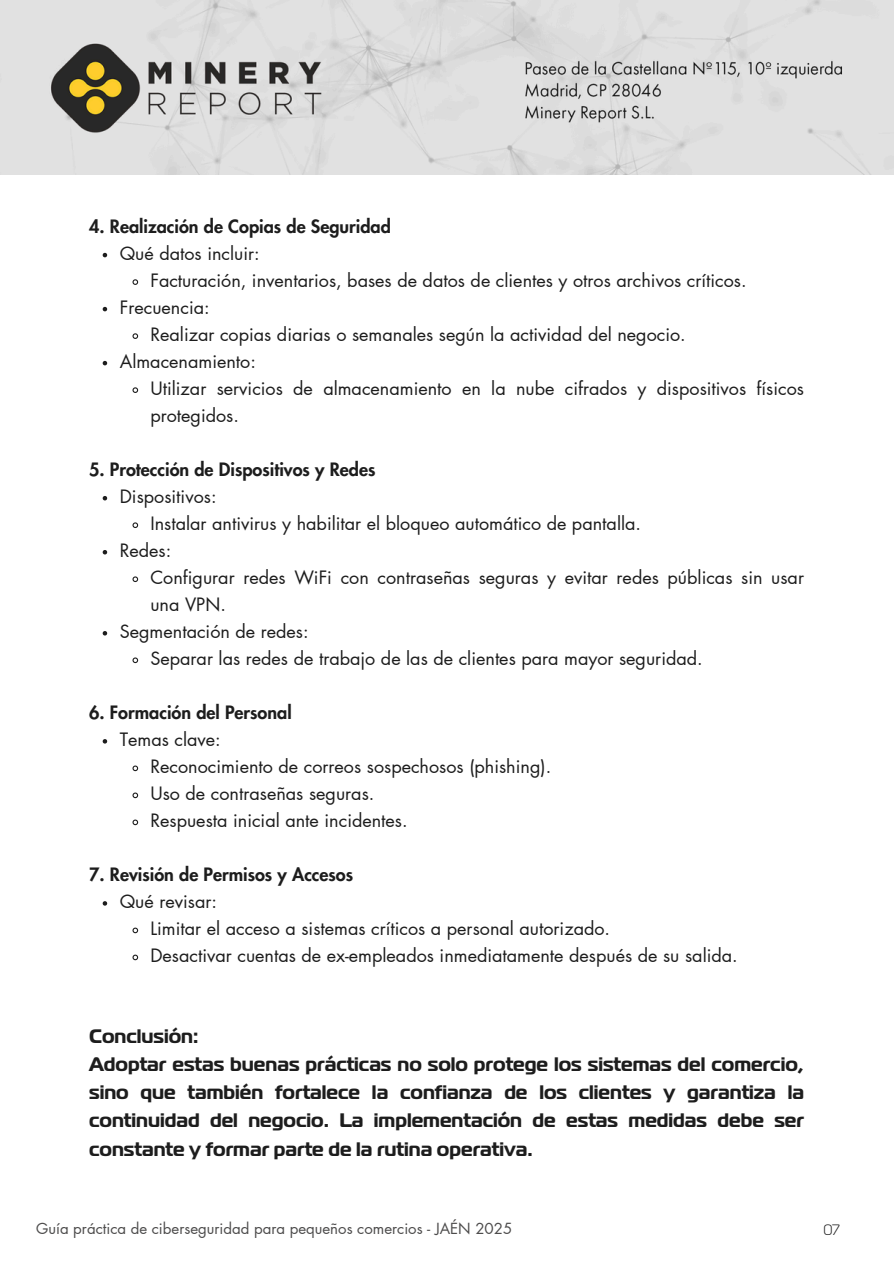
<style>
.page{position:relative;width:894px;height:1264px;background:#fff}
.page>*{position:absolute;margin:0;border:0;box-sizing:border-box;transform-origin:0 0}
.t1{font:700 19.5px/28.2px "Magistral";color:#1d1d1d}
.t2{font:18px/27px "Futura LT Pro";color:#1d1d1d}
.t3{font:800 18px "Futura LT Pro";color:#1d1d1d}
.t4{font:15px "Futura LT Pro";color:#4d4c4c}
.t5{font:300 15px "Magistral";color:#1d1d1d}
</style>
<div class="page">
<img style="left:0;top:0;width:893px;height:175px">
<svg style="left:103px;top:253px;width:4px;height:4px"></svg>
<svg style="left:132px;top:279px;width:7px;height:6px"></svg>
<svg style="left:103px;top:307px;width:4px;height:4px"></svg>
<svg style="left:132px;top:333px;width:7px;height:6px"></svg>
<svg style="left:103px;top:361px;width:4px;height:4px"></svg>
<svg style="left:132px;top:387px;width:7px;height:6px"></svg>
<svg style="left:103px;top:496px;width:4px;height:4px"></svg>
<svg style="left:132px;top:522px;width:7px;height:6px"></svg>
<svg style="left:103px;top:550px;width:4px;height:4px"></svg>
<svg style="left:132px;top:576px;width:7px;height:7px"></svg>
<svg style="left:103px;top:631px;width:4px;height:4px"></svg>
<svg style="left:132px;top:657px;width:7px;height:7px"></svg>
<svg style="left:103px;top:739px;width:4px;height:4px"></svg>
<svg style="left:132px;top:765px;width:7px;height:7px"></svg>
<svg style="left:132px;top:792px;width:7px;height:7px"></svg>
<svg style="left:132px;top:819px;width:7px;height:7px"></svg>
<svg style="left:103px;top:901px;width:4px;height:4px"></svg>
<svg style="left:132px;top:927px;width:7px;height:7px"></svg>
<svg style="left:132px;top:954px;width:7px;height:7px"></svg>
<h1 class="t3" style="left:89px;top:218px;width:303px">4. Realización de Copias de Seguridad</h1>
<p class="t2" style="left:120px;top:240px;width:141px">Qué datos incluir:</p>
<p class="t2" style="left:150px;top:267px;width:597px">Facturación, inventarios, bases de datos de clientes y otros archivos críticos.</p>
<p class="t2" style="left:120px;top:294px;width:91px">Frecuencia:</p>
<p class="t2" style="left:150px;top:321px;width:536px">Realizar copias diarias o semanales según la actividad del negocio.</p>
<p class="t2" style="left:120px;top:348px;width:138px">Almacenamiento:</p>
<p class="t2" style="left:150px;top:375px;width:655px">Utilizar servicios de almacenamiento en la nube cifrados y dispositivos físicos protegidos.</p>
<h1 class="t3" style="left:89px;top:461px;width:288px">5. Protección de Dispositivos y Redes</h1>
<p class="t2" style="left:120px;top:483px;width:98px">Dispositivos:</p>
<p class="t2" style="left:150px;top:510px;width:492px">Instalar antivirus y habilitar el bloqueo automático de pantalla.</p>
<p class="t2" style="left:120px;top:537px;width:53px">Redes:</p>
<p class="t2" style="left:150px;top:564px;width:655px">Configurar redes WiFi con contraseñas seguras y evitar redes públicas sin usar una VPN.</p>
<p class="t2" style="left:120px;top:618px;width:190px">Segmentación de redes:</p>
<p class="t2" style="left:150px;top:645px;width:553px">Separar las redes de trabajo de las de clientes para mayor seguridad.</p>
<h1 class="t3" style="left:89px;top:704px;width:204px">6. Formación del Personal</h1>
<p class="t2" style="left:120px;top:726px;width:102px">Temas clave:</p>
<p class="t2" style="left:150px;top:753px;width:402px">Reconocimiento de correos sospechosos (phishing).</p>
<p class="t2" style="left:150px;top:780px;width:225px">Uso de contraseñas seguras.</p>
<p class="t2" style="left:150px;top:807px;width:259px">Respuesta inicial ante incidentes.</p>
<h1 class="t3" style="left:89px;top:866px;width:265px">7. Revisión de Permisos y Accesos</h1>
<p class="t2" style="left:120px;top:888px;width:99px">Qué revisar:</p>
<p class="t2" style="left:150px;top:915px;width:461px">Limitar el acceso a sistemas críticos a personal autorizado.</p>
<p class="t2" style="left:150px;top:942px;width:588px">Desactivar cuentas de ex-empleados inmediatamente después de su salida.</p>
<h1 class="t1" style="left:89px;top:1021px;width:716px">Conclusión:<br>Adoptar estas buenas prácticas no solo protege los sistemas del comercio, sino que también fortalece la confianza de los clientes y garantiza la continuidad del negocio. La implementación de estas medidas debe ser constante y formar parte de la rutina operativa.</h1>
<p class="t4" style="left:36px;top:1221px;width:477px">Guía práctica de ciberseguridad para pequeños comercios - JAÉN 2025</p>
<p class="t5" style="left:823px;top:1220px;width:18px">07</p>
</div>
